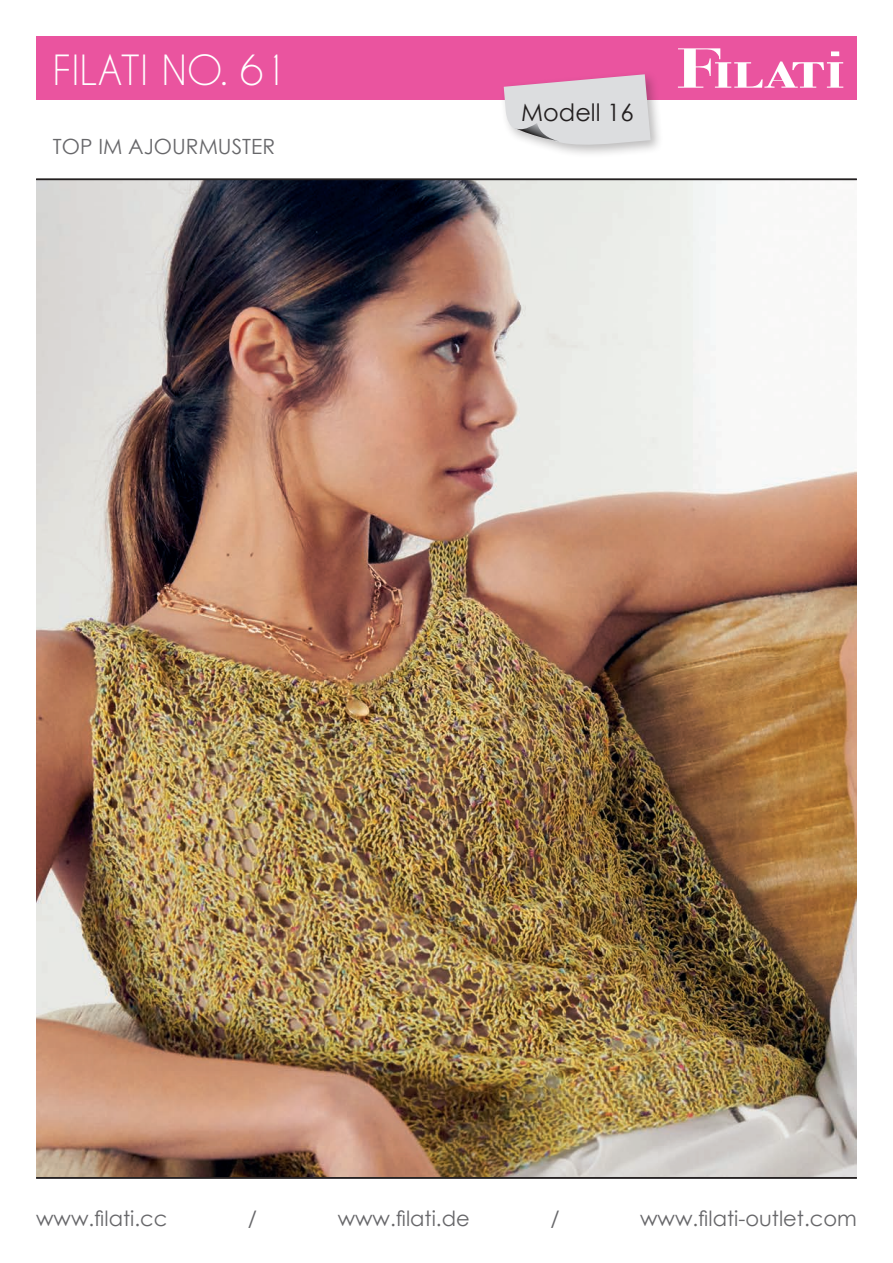
<style>
.page{position:relative;width:893px;height:1263px;background:#fff}
.page>*{position:absolute;margin:0;border:0;box-sizing:border-box;transform-origin:0 0}
.t1{font:39px "Caviar Dreams";color:#fff}
.t2{font:24px "Century Gothic";color:#231f20}
.t3{font:21px "Century Gothic";color:#67676a}
</style>
<div class="page">
<img style="left:36px;top:180px;width:821px;height:997px">
<hr style="left:36px;top:1177px;width:821px;height:1px;background:#231f20">
<hr style="left:36px;top:179px;width:821px;height:1px;background:#231f20">
<div style="left:36px;top:36px;width:821px;height:64px;background:#ea549f"></div>
<svg style="left:678px;top:48px;width:165px;height:40px"></svg>
<div style="left:499px;top:70px;width:164px;height:88px;background:#231f20;opacity:.3"></div>
<svg style="left:504px;top:74px;width:147px;height:76px;background:#dcced7"></svg>
<h1 class="t1" style="left:53px;top:47px;width:236px">FILATI NO. 61</h1>
<p class="t3" style="left:53px;top:131px;width:224px">TOP IM AJOURMUSTER</p>
<p class="t2" style="left:521px;top:96px;width:114px">Modell 16</p>
<p class="t3" style="left:36px;top:1204px;width:133px">www.filati.cc</p>
<p class="t3" style="left:248px;top:1204px;width:11px">/</p>
<p class="t3" style="left:338px;top:1204px;width:134px">www.filati.de</p>
<p class="t3" style="left:550px;top:1204px;width:11px">/</p>
<p class="t3" style="left:640px;top:1204px;width:218px">www.filati-outlet.com</p>
</div>
